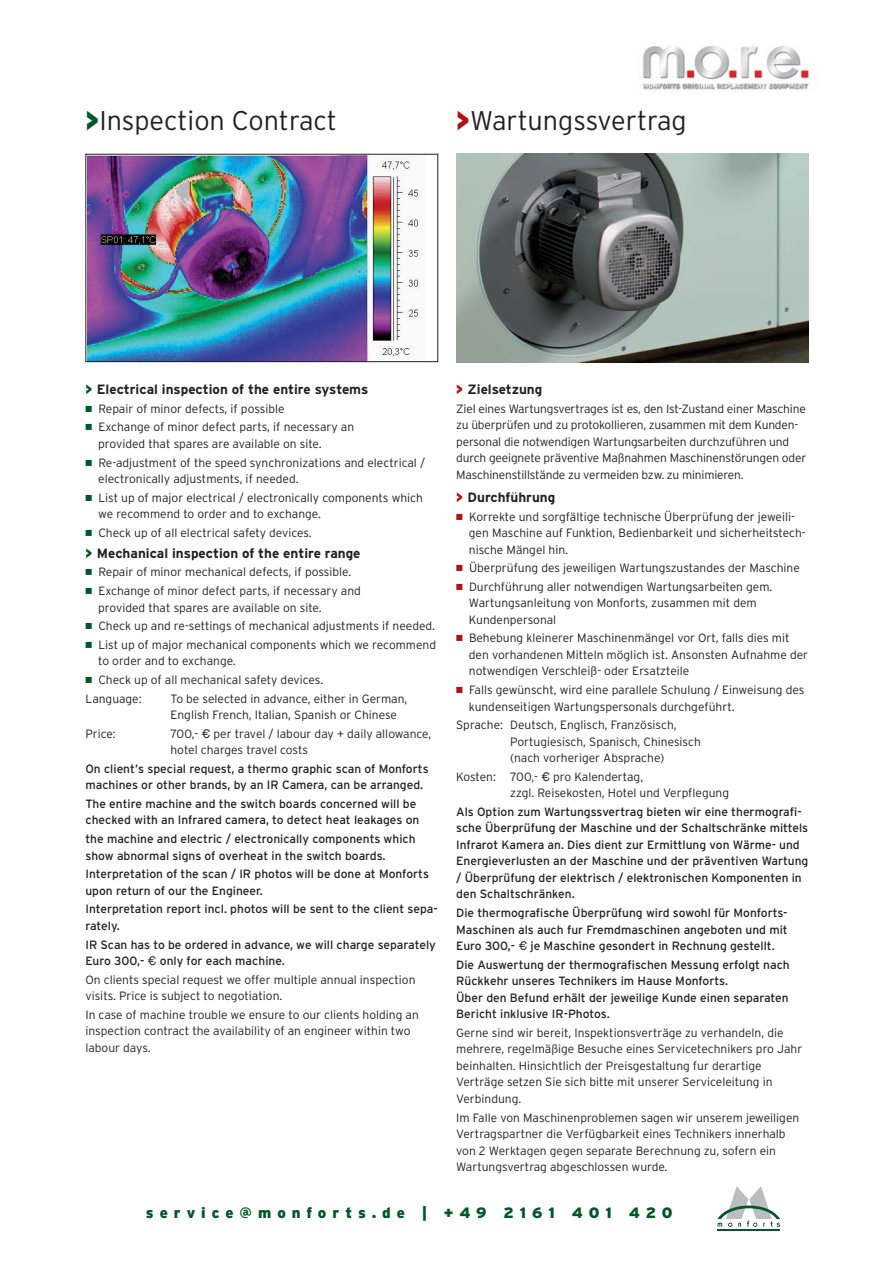
<style>
.page{position:relative;width:895px;height:1264px;background:#fff}
.page>*{position:absolute;margin:0;border:0;box-sizing:border-box;transform-origin:0 0}
.t1{font:300 27px "Interstate";color:#231f20}
.t2{font:900 15px "Interstate";letter-spacing:.4em;color:#005825}
.t3{font:700 13.5px "Interstate";color:#231f20}
.t4{font:300 12px/16.5px "Interstate";color:#231f20}
.t5{font:12px/16.5px "Interstate";color:#231f20}
.t6{font:12px "Lucida Grande";color:#231f20}
.s1{font-weight:900;color:#005825}
.s2{font-weight:900;color:#b01016}
.s3{font-family:"Universal Newswith Comm Pi";font-weight:400;color:#005825}
.s4{font-family:"Helvetica";font-weight:400}
.s5{font-family:"Helvetica"}
.s6{font-family:"Lucida Grande";font-weight:400}
.s7{font-family:"Universal Newswith Comm Pi";font-weight:400;color:#b01016}
</style>
<div class="page">
<svg style="left:717px;top:1186px;width:62px;height:41px"></svg>
<hr style="left:717px;top:1229px;width:63px;height:1px;background:#005825">
<img style="left:642px;top:46px;width:174px;height:44px">
<img style="left:87px;top:156px;width:333px;height:204px">
<div style="left:85px;top:154px;width:353px;height:208px;border:1px solid #231f20"></div>
<img style="left:456px;top:154px;width:352px;height:208px">
<h1 class="t1" style="left:85px;top:110px;width:253px"><span class="s1">&gt;</span>Inspection Contract</h1>
<h1 class="t1" style="left:456px;top:110px;width:232px"><span class="s2">&gt;</span>Wartungssvertrag</h1>
<p class="t3" style="left:85px;top:384px;width:284px"><span class="s1">&gt;</span> Electrical inspection of the entire systems</p>
<p class="t4" style="left:85px;top:401px;width:201px"><span class="s3">-</span> Repair of minor defects, if possible</p>
<p class="t4" style="left:98px;top:420px;width:257px;text-indent:-13px"><span class="s3">-</span> Exchange of minor defect parts, if necessary an provided that spares are available on site.</p>
<p class="t4" style="left:98px;top:455px;width:328px;text-indent:-13px"><span class="s3">-</span> Re-adjustment of the speed synchronizations and electrical / electronically adjustments, if needed.</p>
<p class="t4" style="left:98px;top:490px;width:326px;text-indent:-13px"><span class="s3">-</span> List up of major electrical / electronically components which we recommend to order and to exchange.</p>
<p class="t4" style="left:85px;top:525px;width:228px"><span class="s3">-</span> Check up of all electrical safety devices.</p>
<p class="t3" style="left:85px;top:548px;width:276px"><span class="s1">&gt;</span> Mechanical inspection of the entire range</p>
<p class="t4" style="left:85px;top:565px;width:267px"><span class="s3">-</span> Repair of minor mechanical defects, if possible.</p>
<p class="t4" style="left:98px;top:584px;width:264px;text-indent:-13px"><span class="s3">-</span> Exchange of minor defect parts, if necessary and provided that spares are available on site.</p>
<p class="t4" style="left:85px;top:619px;width:351px"><span class="s3">-</span> Check up and re-settings of mechanical adjustments if needed.</p>
<p class="t4" style="left:98px;top:637px;width:339px;text-indent:-13px"><span class="s3">-</span> List up of major mechanical components which we recommend to order and to exchange.</p>
<p class="t4" style="left:85px;top:671px;width:239px;line-height:18.6px"><span class="s3">-</span> Check up of all mechanical safety devices.<br>Language:</p>
<p class="t4" style="left:170px;top:691px;width:238px">To be selected in advance, either in German,<br>English French, Italian, Spanish or Chinese</p>
<p class="t4" style="left:85px;top:726px;width:32px">Price:</p>
<p class="t4" style="left:170px;top:726px;width:262px">700,- <span class="s4">€</span> per travel / labour day + daily allowance, hotel charges travel costs</p>
<p class="t5" style="left:85px;top:761px;width:344px">On client’s special request, a thermo graphic scan of Monforts machines or other brands, by an IR Camera, can be arranged.</p>
<p class="t5" style="left:85px;top:796px;width:335px">The entire machine and the switch boards concerned will be checked with an Infrared camera, to detect heat leakages on</p>
<p class="t5" style="left:85px;top:832px;width:331px">the machine and electric / electronically components which show abnormal signs of overheat in the switch boards.</p>
<p class="t5" style="left:85px;top:867px;width:345px">Interpretation of the scan / IR photos will be done at Monforts upon return of our the Engineer.</p>
<p class="t5" style="left:85px;top:902px;width:354px">Interpretation report incl. photos will be sent to the client sepa&shy;rately.</p>
<p class="t5" style="left:85px;top:937px;width:352px">IR Scan has to be ordered in advance, we will charge separately<br>Euro 300,- <span class="s5">€</span> only for each machine.</p>
<p class="t4" style="left:85px;top:972px;width:331px">On clients special request we offer multiple annual inspection visits. Price is subject to negotiation.</p>
<p class="t4" style="left:85px;top:1007px;width:335px">In case of machine trouble we ensure to our clients holding an inspection contract the availability of an engineer within two labour days.</p>
<p class="t3" style="left:456px;top:384px;width:88px"><span class="s2">&gt;</span> Zielsetzung</p>
<p class="t4" style="left:456px;top:401px;width:351px">Ziel eines Wartungsvertrages ist es, den Ist-Zustand einer Maschine zu uberprufen und zu protokollieren, zusammen mit dem Kunden-</p>
<p class="t6" style="left:478px;top:418px;width:7px">̈</p>
<p class="t6" style="left:513px;top:418px;width:7px">̈</p>
<p class="t4" style="left:456px;top:434px;width:334px">personal die notwendigen Wartungsarbeiten durchzufuhren und</p>
<p class="t6" style="left:742px;top:435px;width:7px">̈</p>
<p class="t4" style="left:456px;top:451px;width:351px">durch geeignete präventive Maßnahmen Maschinenstörungen oder<br>Maschinenstillstände zu vermeiden bzw. zu minimieren.</p>
<p class="t3" style="left:456px;top:492px;width:101px"><span class="s2">&gt;</span> Durchfu<span class="s6">̈</span>hrung</p>
<p class="t4" style="left:469px;top:509px;width:338px;text-indent:-13px"><span class="s7">-</span> Korrekte und sorgfältige technische Überpru<span class="s6">̈</span>fung der jeweili&shy;gen Maschine auf Funktion, Bedienbarkeit und sicherheitstech&shy;nische Mängel hin.</p>
<p class="t4" style="left:456px;top:561px;width:345px"><span class="s7">-</span> Überpru<span class="s6">̈</span>fung des jeweiligen Wartungszustandes der Maschine</p>
<p class="t4" style="left:469px;top:579px;width:305px;text-indent:-13px"><span class="s7">-</span> Durchfu<span class="s6">̈</span>hrung aller notwendigen Wartungsarbeiten gem.<br>Wartungsanleitung von Monforts, zusammen mit dem<br>Kundenpersonal</p>
<p class="t4" style="left:469px;top:631px;width:340px;text-indent:-13px"><span class="s7">-</span> Behebung kleinerer Maschinenmängel vor Ort, falls dies mit den vorhandenen Mitteln möglich ist. Ansonsten Aufnahme der notwendigen Verschleiß- oder Ersatzteile</p>
<p class="t4" style="left:469px;top:683px;width:337px;text-indent:-13px"><span class="s7">-</span> Falls gewu<span class="s6">̈</span>nscht, wird eine parallele Schulung / Einweisung des kundenseitigen Wartungspersonals durchgefu<span class="s6">̈</span>hrt.</p>
<p class="t4" style="left:510px;top:718px;width:192px;text-indent:-54px">Sprache: Deutsch, Englisch, Französisch,<br>Portugiesisch, Spanisch, Chinesisch (nach vorheriger Absprache)</p>
<p class="t4" style="left:510px;top:769px;width:220px;text-indent:-54px">Kosten: 700,- <span class="s4">€</span> pro Kalendertag,<br>zzgl. Reisekosten, Hotel und Verpflegung</p>
<p class="t5" style="left:456px;top:804px;width:353px">Als Option zum Wartungssvertrag bieten wir eine thermografi&shy;sche Überprüfung der Maschine und der Schaltschränke mittels Infrarot Kamera an. Dies dient zur Ermittlung von Wärme- und Energieverlusten an der Maschine und der präventiven Wartung / Überprüfung der elektrisch / elektronischen Komponenten in den Schaltschränken.</p>
<p class="t5" style="left:456px;top:906px;width:333px;text-align:justify">Die thermografische Überprüfung wird sowohl für Monforts-Maschinen als auch fur Fremdmaschinen angeboten und mit Euro 300,- <span class="s5">€</span> je Maschine gesondert in Rechnung gestellt.</p>
<p class="t5" style="left:456px;top:957px;width:335px">Die Auswertung der thermografischen Messung erfolgt nach Rückkehr unseres Technikers im Hause Monforts.<br>Über den Befund erhält der jeweilige Kunde einen separaten Bericht inklusive IR-Photos.</p>
<p class="t4" style="left:456px;top:1025px;width:347px">Gerne sind wir bereit, Inspektionsverträge zu verhandeln, die mehrere, regelmäßige Besuche eines Servicetechnikers pro Jahr beinhalten. Hinsichtlich der Preisgestaltung fur derartige Verträge setzen Sie sich bitte mit unserer Serviceleitung in Verbindung.</p>
<p class="t4" style="left:456px;top:1110px;width:344px">Im Falle von Maschinenproblemen sagen wir unserem jeweiligen Vertragspartner die Verfügbarkeit eines Technikers innerhalb von 2 Werktagen gegen separate Berechnung zu, sofern ein Wartungsvertrag abgeschlossen wurde.</p>
<p class="t2" style="left:146px;top:1207px;width:528px">service@monforts.de | +49 2161 401 420</p>
</div>
